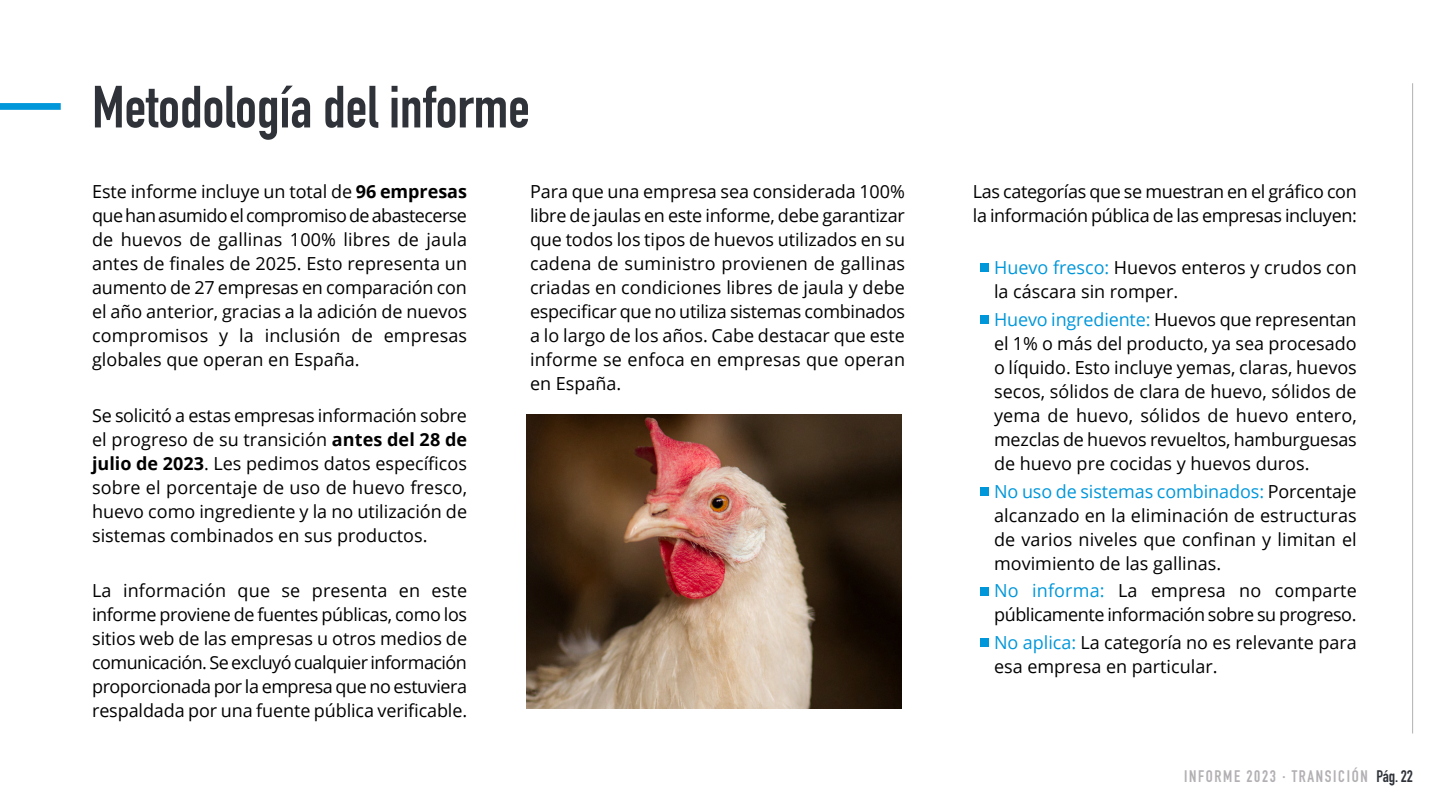
<style>
.page{position:relative;width:1440px;height:810px;background:#fff}
.page>*{position:absolute;margin:0;border:0;box-sizing:border-box;transform-origin:0 0}
.t1{font:700 58.5px "DIN Condensed";color:#2f3339}
.t2{font:18px/24px "Open Sans";color:#000;text-align:justify}
.t3{font:18px/24px "Open Sans";letter-spacing:-.02em;color:#000}
.t4{font:18px/24px "Open Sans";letter-spacing:-.025em;color:#000}
.t5{font:700 16.5px "DIN Condensed";letter-spacing:.1em;color:#b3b0b4}
.s1{font-weight:700}
.s2{color:#0097da}
.s3{color:#2f3339}
</style>
<div class="page">
<hr style="left:1412px;top:83px;width:1px;height:651px;background:#b3b0b4">
<div style="left:980px;top:263px;width:9px;height:9px;background:#0097da"></div>
<div style="left:980px;top:315px;width:9px;height:9px;background:#0097da"></div>
<div style="left:980px;top:487px;width:9px;height:9px;background:#0097da"></div>
<div style="left:980px;top:587px;width:9px;height:9px;background:#0097da"></div>
<div style="left:980px;top:638px;width:9px;height:9px;background:#0097da"></div>
<div style="left:0;top:103px;width:61px;height:7px;background:#0097da"></div>
<img style="left:526px;top:414px;width:376px;height:295px">
<h1 class="t1" style="left:92px;top:68px;width:439px">Metodología del informe</h1>
<p class="t2" style="left:92px;top:179px;width:377px">Este informe incluye un total de <span class="s1">96 empresas </span>que han asumido el compromiso de abastecerse de huevos de gallinas 100% libres de jaula antes de finales de 2025. Esto representa un aumento de 27 empresas en comparación con el año anterior, gracias a la adición de nuevos compromisos y la inclusión de empresas globales que operan en España.</p>
<p class="t2" style="left:92px;top:403px;width:377px">Se solicitó a estas empresas información sobre el progreso de su transición <span class="s1">antes del 28 de julio de 2023</span>. Les pedimos datos específicos sobre el porcentaje de uso de huevo fresco, huevo como ingrediente y la no utilización de sistemas combinados en sus productos.</p>
<p class="t2" style="left:92px;top:578px;width:377px">La información que se presenta en este informe proviene de fuentes públicas, como los sitios web de las empresas u otros medios de comunicación. Se excluyó cualquier información proporcionada por la empresa que no estuviera respaldada por una fuente pública verificable.</p>
<p class="t2" style="left:530px;top:179px;width:377px">Para que una empresa sea considerada 100% libre de jaulas en este informe, debe garantizar que todos los tipos de huevos utilizados en su cadena de suministro provienen de gallinas criadas en condiciones libres de jaula y debe especificar que no utiliza sistemas combinados a lo largo de los años. Cabe destacar que este informe se enfoca en empresas que operan en España.</p>
<p class="t3" style="left:973px;top:179px;width:385px">Las categorías que se muestran en el gráfico con la información pública de las empresas incluyen:</p>
<p class="t2" style="left:994px;top:255px;width:364px"><span class="s2">Huevo fresco:</span> Huevos enteros y crudos con la cáscara sin romper.</p>
<p class="t2" style="left:994px;top:307px;width:364px"><span class="s2">Huevo ingrediente:</span> Huevos que representan el 1% o más del producto, ya sea procesado o líquido. Esto incluye yemas, claras, huevos secos, sólidos de clara de huevo, sólidos de yema de huevo, sólidos de huevo entero, mezclas de huevos revueltos, hamburguesas de huevo pre cocidas y huevos duros.</p>
<p class="t2" style="left:994px;top:479px;width:364px"><span class="s2">No uso de sistemas combinados:</span> Porcentaje alcanzado en la eliminación de estructuras de varios niveles que confinan y limitan el movimiento de las gallinas.</p>
<p class="t4" style="left:994px;top:578px;width:364px"><span class="s2">No informa:</span> La empresa no comparte públicamente información sobre su progreso.</p>
<p class="t2" style="left:994px;top:630px;width:364px"><span class="s2">No aplica:</span> La categoría no es relevante para esa empresa en particular.</p>
<p class="t5" style="left:1184px;top:765px;width:230px">INFORME 2023 · TRANSICIÓN <span class="s3">Pág. 22</span></p>
</div>
